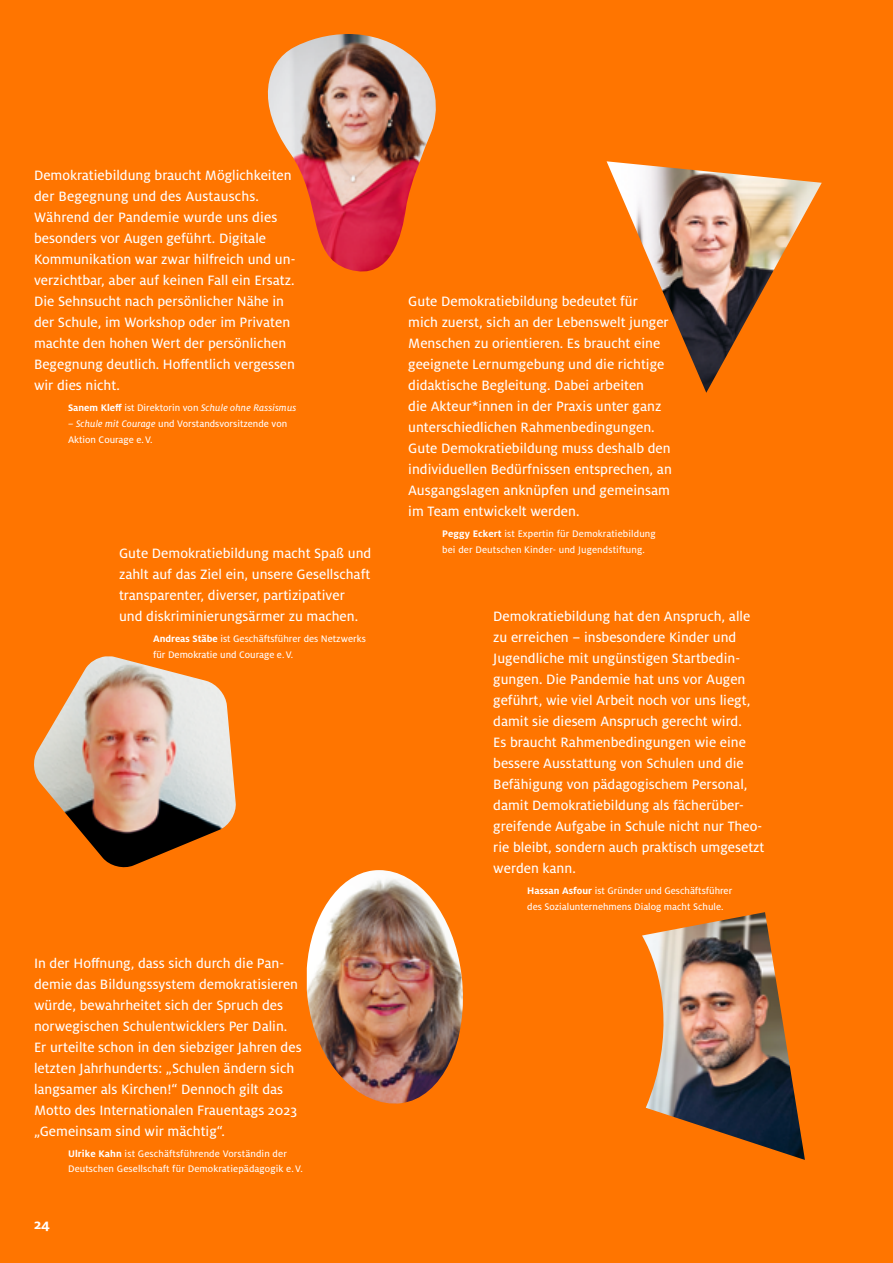
<style>
.page{position:relative;width:893px;height:1263px;background:#ff7500}
.page>*{position:absolute;margin:0;border:0;box-sizing:border-box;transform-origin:0 0}
.t1{font:15px/21px "Milo Pro Text";color:#fff}
.t2{font:700 15px "Milo Pro";color:#fff}
.t3{font:10.5px/15.8px "Milo Pro Text";color:#fff}
.t4{font:italic 10.5px "Milo Pro Text";letter-spacing:.01em;color:#fff}
.s1{font-family:"Milo Pro";font-weight:700;font-style:normal}
.s2{font-style:normal}
.s3{font-style:italic}
.s4{font-family:"Milo Pro";font-weight:700}
</style>
<div class="page">
<img style="left:607px;top:161px;width:215px;height:232px">
<img style="left:267px;top:34px;width:169px;height:238px">
<img style="left:34px;top:656px;width:202px;height:212px">
<img style="left:642px;top:912px;width:163px;height:248px">
<img style="left:307px;top:870px;width:156px;height:234px">
<p class="t1" style="left:34px;top:165px;width:263px">Demokratiebildung braucht Möglichkeiten der Begegnung und des Austauschs.<br>Während der Pandemie wurde uns dies besonders vor Augen geführt. Digitale Kommunikation war zwar hilfreich und un&shy;verzichtbar, aber auf keinen Fall ein Ersatz.<br>Die Sehnsucht nach persönlicher Nähe in der Schule, im Workshop oder im Privaten machte den hohen Wert der persönlichen Begegnung deutlich. Hoffentlich vergessen wir dies nicht.</p>
<p class="t4" style="left:68px;top:402px;width:230px"><span class="s1">Sanem Kleff</span> <span class="s2">ist Direktorin von</span> Schule ohne Rassismus</p>
<p class="t3" style="left:68px;top:416px;width:221px"><span class="s3">– Schule mit Courage</span> und Vorstandsvorsitzende von<br>Aktion Courage e.V.</p>
<p class="t1" style="left:119px;top:543px;width:254px">Gute Demokratiebildung macht Spaß und zahlt auf das Ziel ein, unsere Gesellschaft transparenter, diverser, partizipativer und diskriminierungsärmer zu machen.</p>
<p class="t3" style="left:153px;top:631px;width:214px"><span class="s4">Andreas Stäbe</span> ist Geschäftsführer des Netzwerks für Demokratie und Courage e.V.</p>
<p class="t1" style="left:34px;top:952px;width:269px">In der Hoffnung, dass sich durch die Pan&shy;demie das Bildungssystem demokratisieren würde, bewahrheitet sich der Spruch des norwegischen Schulentwicklers Per Dalin.<br>Er urteilte schon in den siebziger Jahren des letzten Jahrhunderts: „Schulen ändern sich langsamer als Kirchen!“ Dennoch gilt das Motto des Internationalen Frauentags 2023 „Gemeinsam sind wir mächtig“.</p>
<p class="t3" style="left:68px;top:1145px;width:236px"><span class="s4">Ulrike Kahn</span> ist Geschäftsführende Vorständin der<br>Deutschen Gesellschaft für Demokratiepädagogik e. V.</p>
<p class="t2" style="left:34px;top:1216px;width:18px">24</p>
<p class="t1" style="left:408px;top:291px;width:265px">Gute Demokratiebildung bedeutet für<br>mich zuerst, sich an der Lebenswelt junger Menschen zu orientieren. Es braucht eine geeignete Lernumgebung und die richtige didaktische Begleitung. Dabei arbeiten<br>die Akteur*innen in der Praxis unter ganz unterschiedlichen Rahmenbedingungen.<br>Gute Demokratiebildung muss deshalb den individuellen Bedürfnissen entsprechen, an Ausgangslagen anknüpfen und gemeinsam im Team entwickelt werden.</p>
<p class="t3" style="left:442px;top:526px;width:215px"><span class="s4">Peggy Eckert</span> ist Expertin für Demokratiebildung bei der Deutschen Kinder- und Jugendstiftung.</p>
<p class="t1" style="left:493px;top:606px;width:273px">Demokratiebildung hat den Anspruch, alle zu erreichen – insbesondere Kinder und Jugendliche mit ungünstigen Startbedin&shy;gungen. Die Pandemie hat uns vor Augen geführt, wie viel Arbeit noch vor uns liegt, damit sie diesem Anspruch gerecht wird.<br>Es braucht Rahmenbedingungen wie eine bessere Ausstattung von Schulen und die Befähigung von pädagogischem Personal, damit Demokratiebildung als fächerüber&shy;greifende Aufgabe in Schule nicht nur Theo&shy;rie bleibt, sondern auch praktisch umgesetzt werden kann.</p>
<p class="t3" style="left:527px;top:883px;width:207px"><span class="s4">Hassan Asfour</span> ist Gründer und Geschäftsführer des Sozialunternehmens Dialog macht Schule.</p>
</div>
